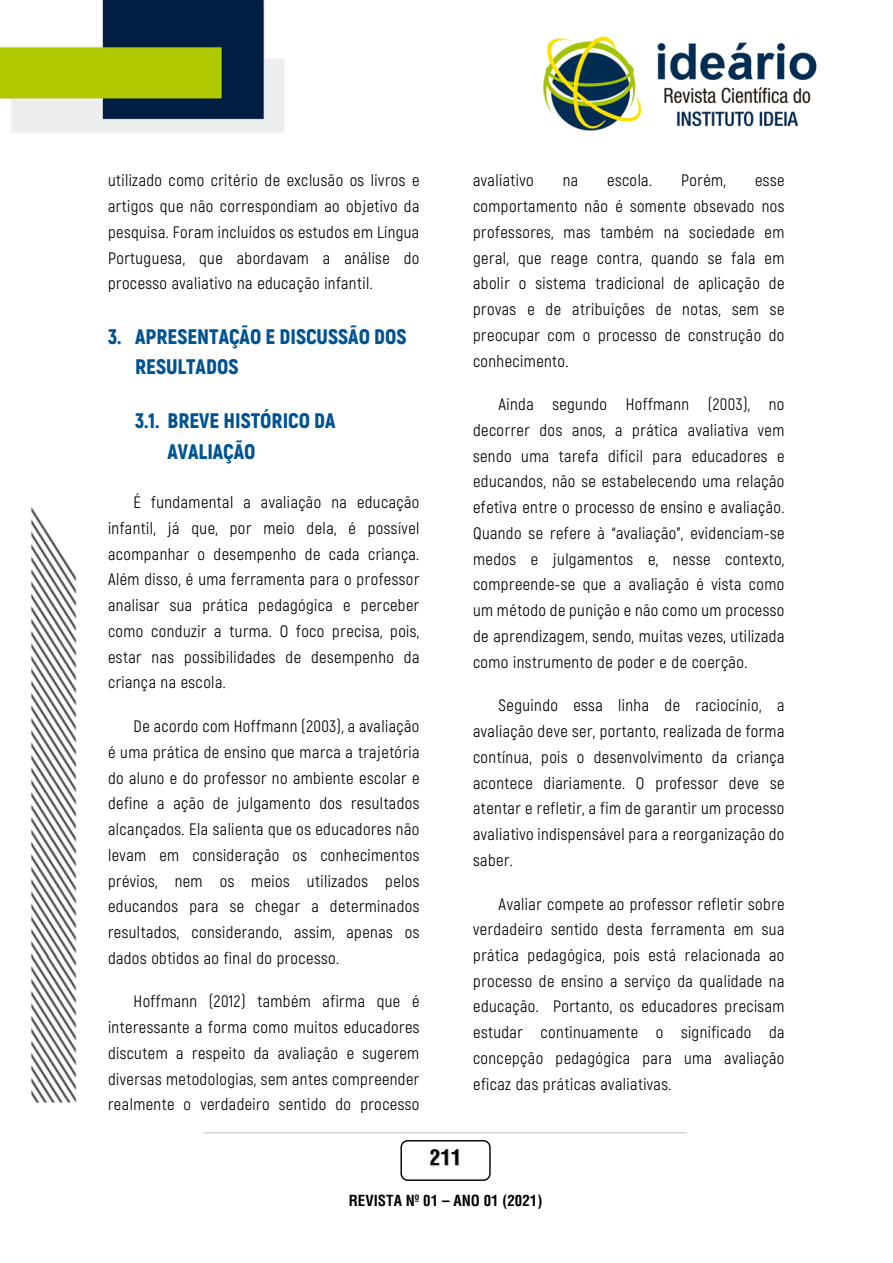
<style>
.page{position:relative;width:893px;height:1263px;background:#fff}
.page>*{position:absolute;margin:0;border:0;box-sizing:border-box;transform-origin:0 0}
.t1{font:900 21px/30.3px "Akrobat";color:#005392}
.t2{font:700 condensed 21px "Helvetica";color:#000}
.t3{font:16.5px/25.8px "Akrobat";letter-spacing:.025em;color:#000;text-align:justify}
.t4{font:700 condensed 15px "Helvetica";letter-spacing:.005em;color:#000}
</style>
<div class="page">
<img style="left:0;top:0;width:817px;height:1181px">
<div style="left:401px;top:1140px;width:90px;height:41px;background:#fff;border:1px solid #000;border-radius:7px"></div>
<img style="left:416px;top:1136px;width:72px;height:45px">
<hr style="left:204px;top:1132px;width:483px;height:1px;background:#bfbfbf">
<p class="t3" style="left:108px;top:168px;width:313px">utilizado como critério de exclusão os livros e artigos que não correspondiam ao objetivo da pesquisa. Foram incluídos os estudos em Língua Portuguesa, que abordavam a análise do processo avaliativo na educação infantil.</p>
<h3 class="t1" style="left:135px;top:321px;width:273px;text-indent:-27px">3. APRESENTAÇÃO E DISCUSSÃO DOS<br>RESULTADOS</h3>
<h3 class="t1" style="left:167px;top:406px;width:170px;text-indent:-32px">3.1. BREVE HISTÓRICO DA<br>AVALIAÇÃO</h3>
<p class="t3" style="left:108px;top:489px;width:313px;text-indent:26px">É fundamental a avaliação na educação infantil, já que, por meio dela, é possível acompanhar o desempenho de cada criança.<br>Além disso, é uma ferramenta para o professor analisar sua prática pedagógica e perceber como conduzir a turma. O foco precisa, pois, estar nas possibilidades de desempenho da criança na escola.</p>
<p class="t3" style="left:108px;top:713px;width:313px;text-indent:26px">De acordo com Hoffmann (2003), a avaliação é uma prática de ensino que marca a trajetória do aluno e do professor no ambiente escolar e define a ação de julgamento dos resultados alcançados. Ela salienta que os educadores não levam em consideração os conhecimentos prévios, nem os meios utilizados pelos educandos para se chegar a determinados resultados, considerando, assim, apenas os dados obtidos ao final do processo.</p>
<p class="t3" style="left:108px;top:989px;width:313px;text-indent:26px">Hoffmann (2012) também afirma que é interessante a forma como muitos educadores discutem a respeito da avaliação e sugerem diversas metodologias, sem antes compreender realmente o verdadeiro sentido do processo</p>
<p class="t2" style="left:430px;top:1144px;width:33px">211</p>
<p class="t3" style="left:473px;top:168px;width:62px">avaliativo</p>
<p class="t3" style="left:563px;top:168px;width:17px">na</p>
<p class="t3" style="left:607px;top:168px;width:46px">escola.</p>
<p class="t3" style="left:681px;top:168px;width:46px">Porém,</p>
<p class="t3" style="left:473px;top:168px;width:313px;text-indent:282px">esse comportamento não é somente obsevado nos professores, mas também na sociedade em geral, que reage contra, quando se fala em abolir o sistema tradicional de aplicação de provas e de atribuições de notas, sem se preocupar com o processo de construção do conhecimento.</p>
<p class="t3" style="left:473px;top:392px;width:313px;text-indent:26px">Ainda segundo Hoffmann (2003), no decorrer dos anos, a prática avaliativa vem sendo uma tarefa difícil para educadores e educandos, não se estabelecendo uma relação efetiva entre o processo de ensino e avaliação.<br>Quando se refere à “avaliação”, evidenciam-se medos e julgamentos e, nesse contexto, compreende-se que a avaliação é vista como um método de punição e não como um processo de aprendizagem, sendo, muitas vezes, utilizada como instrumento de poder e de coerção.</p>
<p class="t3" style="left:473px;top:693px;width:313px;text-indent:26px">Seguindo essa linha de raciocínio, a avaliação deve ser, portanto, realizada de forma contínua, pois o desenvolvimento da criança acontece diariamente. O professor deve se atentar e refletir, a fim de garantir um processo avaliativo indispensável para a reorganização do saber.</p>
<p class="t3" style="left:473px;top:891px;width:313px;text-indent:26px">Avaliar compete ao professor refletir sobre verdadeiro sentido desta ferramenta em sua prática pedagógica, pois está relacionada ao processo de ensino a serviço da qualidade na educação. Portanto, os educadores precisam estudar continuamente o significado da concepção pedagógica para uma avaliação eficaz das práticas avaliativas.</p>
<p class="t4" style="left:349px;top:1192px;width:195px">REVISTA Nº 01 – ANO 01 (2021)</p>
</div>
